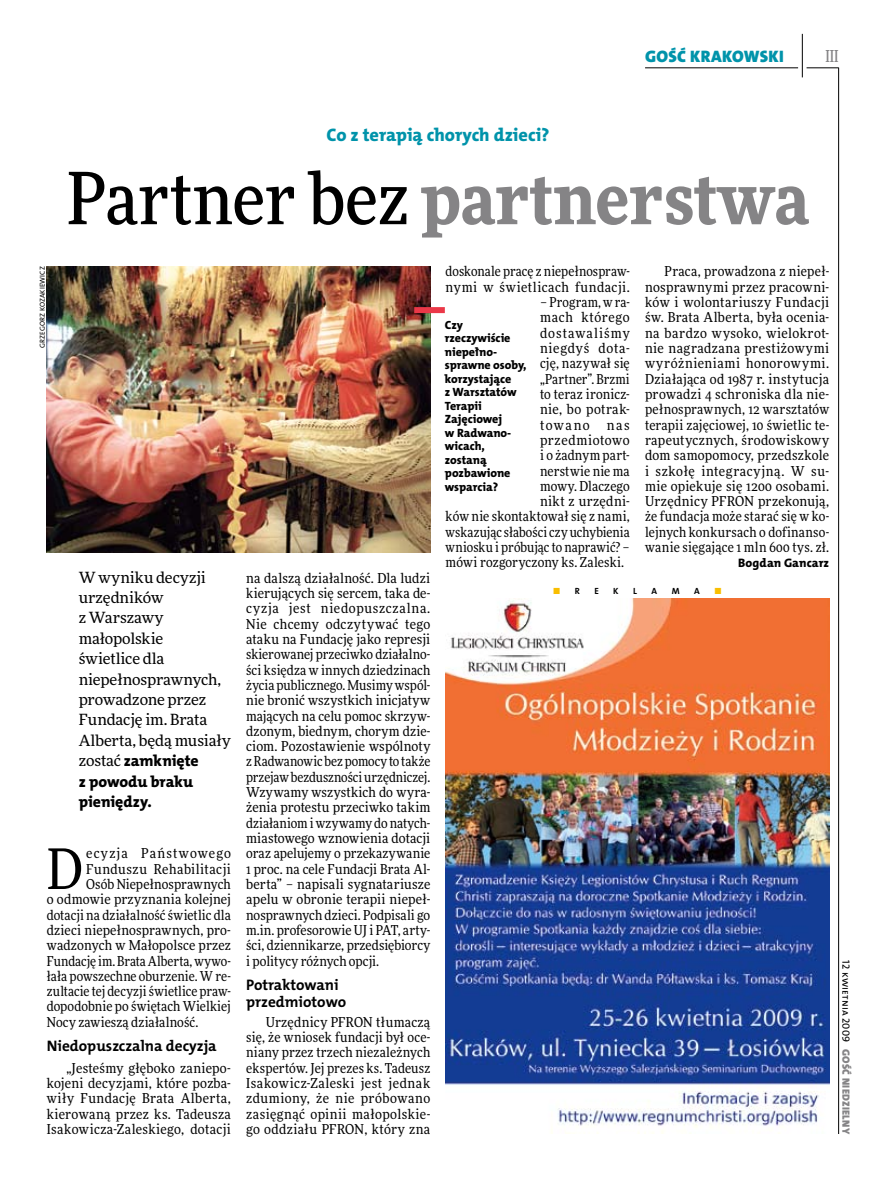
<style>
.page{position:relative;width:893px;height:1191px;background:#fff}
.page>*{position:absolute;margin:0;border:0;box-sizing:border-box;transform-origin:0 0}
.t1{font:900 72px "Freeday Narrow";color:#858486}
.t2{font:55.95px "Freeday Narrow News";color:#000}
.t3{font:18.3px "The Mix HP8 Ex Bld";color:#0093aa}
.t4{font:16.65px "The Mix HP9 Blk";letter-spacing:.02em;color:#0093aa}
.t5{font:500 16.5px "Freeday Narrow";color:#858486;scale:.9 1}
.t6{font:15.75px/20.4px "The Mix HP8 Ex Bld";letter-spacing:.005em;color:#000}
.t7{font:15.45px/20.4px "Freeday News";letter-spacing:-.01em;color:#000}
.t8{font:15.3px/17.7px "The Mix HP7 Bld";color:#000}
.t9{font:13.65px/15.3px "Freeday Narrow News";letter-spacing:.015em;color:#000;text-align:justify}
.t10{font:13.65px "Freeday Narrow News";letter-spacing:.035em;color:#000}
.t11{font:13.65px "Freeday Narrow News";letter-spacing:.08em;color:#000}
.t12{font:13.65px "Freeday Narrow News";letter-spacing:.04em;color:#000}
.t13{font:12.3px "The Mix HP8 Ex Bld";color:#000}
.t14{font:12px/13.5px "The Mix HP8 Ex Bld";letter-spacing:-.005em;color:#000}
.t15{font:10.5px "The Mix HP9 Blk";letter-spacing:.025em;color:#858486}
.t16{font:10.5px "The Mix HP5 Plain";letter-spacing:.02em;color:#000}
.t17{font:9px "The Mix HP7 Bld";color:#000}
.t18{font:9px "The Mix HP7 Bld";color:#f9be00}
.t19{font:7.2px "The Mix HP5 Plain";letter-spacing:.015em;color:#000}
.s1{font-weight:500;color:#000}
.s2{font-family:"Freeday News";font-size:15.45px}
.s3{color:#000}
</style>
<div class="page">
<hr style="left:806px;top:68px;width:33px;height:1px;background:#000">
<hr style="left:645px;top:68px;width:153px;height:1px;background:#000">
<hr style="left:838px;top:68px;width:1px;height:1066px;background:#000">
<hr style="left:802px;top:34px;width:1px;height:43px;background:#000">
<img style="left:446px;top:598px;width:383px;height:536px">
<img style="left:47px;top:266px;width:383px;height:286px">
<div style="left:414px;top:307px;width:31px;height:6px;background:#eb3848"></div>
<p class="t4" style="left:645px;top:46px;width:140px">GOŚĆ KRAKOWSKI</p>
<p class="t5" style="left:825px;top:46px;width:16px">III</p>
<h3 class="t3" style="left:327px;top:123px;width:224px">Co z terapią chorych dzieci?</h3>
<h1 class="t1" style="left:67px;top:151px;width:744px"><span class="s1">Partner bez</span> partnerstwa</h1>
<p class="t19" style="left:38px;top:348px;width:83px;rotate:-90deg">Grzegorz Kozakiewicz</p>
<p class="t7" style="left:79px;top:566px;width:154px">W wyniku decyzji urzędników<br>z Warszawy małopolskie<br>świetlice dla niepełnosprawnych, prowadzone przez<br>Fundację im. Brata<br>Alberta, będą musiały</p>
<p class="t6" style="left:79px;top:751px;width:122px"><span class="s2">zostać</span> zamknięte z powodu braku pieniędzy.</p>
<h2 class="t2" style="left:47px;top:834px;width:38px">D</h2>
<p class="t11" style="left:86px;top:845px;width:146px">ecyzja Państwowego</p>
<p class="t10" style="left:86px;top:860px;width:146px">Funduszu Rehabilitacji</p>
<p class="t9" style="left:86px;top:876px;width:146px">Osób Niepełnosprawnych</p>
<p class="t9" style="left:47px;top:891px;width:186px">o odmowie przyznania kolejnej</p>
<p class="t9" style="left:47px;top:907px;width:186px">dotacji na działalność świetlic dla</p>
<p class="t9" style="left:47px;top:922px;width:186px">dzieci niepełnosprawnych, pro-</p>
<p class="t9" style="left:47px;top:937px;width:186px">wadzonych w Małopolsce przez</p>
<p class="t9" style="left:47px;top:953px;width:186px">Fundację im. Brata Alberta, wywo-</p>
<p class="t9" style="left:47px;top:968px;width:186px">łała powszechne oburzenie. W re-</p>
<p class="t9" style="left:47px;top:983px;width:186px">zultacie tej decyzji świetlice praw-</p>
<p class="t9" style="left:47px;top:998px;width:186px">dopodobnie po świętach Wielkiej</p>
<p class="t9" style="left:47px;top:1014px;width:153px">Nocy zawieszą działalność.</p>
<p class="t8" style="left:47px;top:1037px;width:171px">Niedopuszczalna decyzja</p>
<p class="t9" style="left:47px;top:1060px;width:186px;text-indent:20px">„Jesteśmy głęboko zaniepo&shy;kojeni decyzjami, które pozba&shy;wiły Fundację Brata Alberta, kierowaną przez ks. Tadeusza Isakowicza-Zaleskiego, dotacji</p>
<p class="t9" style="left:246px;top:570px;width:186px">na dalszą działalność. Dla ludzi kierujących się sercem, taka de&shy;cyzja jest niedopuszczalna.<br>Nie chcemy odczytywać tego ataku na Fundację jako represji skierowanej przeciwko działalno&shy;ści księdza w innych dziedzinach życia publicznego. Musimy wspól&shy;nie bronić wszystkich inicjatyw mających na celu pomoc skrzyw&shy;dzonym, biednym, chorym dzie&shy;ciom. Pozostawienie wspólnoty z Radwanowic bez pomocy to także przejaw bezduszności urzędniczej.<br>Wzywamy wszystkich do wyra&shy;żenia protestu przeciwko takim działaniom i wzywamy do natych&shy;miastowego wznowienia dotacji oraz apelujemy o przekazywanie 1 proc. na cele Fundacji Brata Al&shy;berta” – napisali sygnatariusze apelu w obronie terapii niepeł&shy;nosprawnych dzieci. Podpisali go m.in. profesorowie UJ i PAT, arty&shy;ści, dziennikarze, przedsiębiorcy i politycy różnych opcji.</p>
<p class="t8" style="left:246px;top:975px;width:101px">Potraktowani przedmiotowo</p>
<p class="t9" style="left:246px;top:1014px;width:186px;text-indent:20px">Urzędnicy PFRON tłumaczą się, że wniosek fundacji był oce&shy;niany przez trzech niezależnych ekspertów. Jej prezes ks. Tadeusz Isakowicz-Zaleski jest jednak zdumiony, że nie próbowano zasięgnąć opinii małopolskie&shy;go oddziału PFRON, który zna</p>
<p class="t9" style="left:446px;top:264px;width:186px">doskonale pracę z niepełnospraw&shy;nymi w świetlicach fundacji.</p>
<p class="t9" style="left:540px;top:294px;width:91px">– Program, w ra&shy;mach którego dostawaliśmy niegdyś dota&shy;cję, nazywał się „Partner”. Brzmi to teraz ironicz&shy;nie, bo potrak&shy;towano</p>
<p class="t14" style="left:445px;top:318px;width:83px">Czy rzeczywiście niepełno&shy;sprawne osoby, korzystające<br>z Warsztatów<br>Terapii<br>Zajęciowej<br>w Radwano&shy;wicach, zostaną pozbawione wsparcia?</p>
<p class="t9" style="left:607px;top:417px;width:24px">nas</p>
<p class="t12" style="left:540px;top:431px;width:91px">przedmiotowo</p>
<p class="t9" style="left:540px;top:447px;width:91px">i o żadnym part-</p>
<p class="t9" style="left:540px;top:463px;width:91px">nerstwie nie ma</p>
<p class="t9" style="left:540px;top:478px;width:91px">mowy. Dlaczego</p>
<p class="t9" style="left:540px;top:493px;width:91px">nikt z urzędni-</p>
<p class="t9" style="left:446px;top:509px;width:186px">ków nie skontaktował się z nami,</p>
<p class="t9" style="left:446px;top:524px;width:186px">wskazując słabości czy uchybienia</p>
<p class="t9" style="left:446px;top:539px;width:186px">wniosku i próbując to naprawić? –</p>
<p class="t9" style="left:446px;top:555px;width:180px">mówi rozgoryczony ks. Zaleski.</p>
<p class="t9" style="left:645px;top:264px;width:186px;text-indent:20px">Praca, prowadzona z niepeł&shy;nosprawnymi przez pracowni&shy;ków i wolontariuszy Fundacji św. Brata Alberta, była ocenia&shy;na bardzo wysoko, wielokrot&shy;nie nagradzana prestiżowymi wyróżnieniami honorowymi.<br>Działająca od 1987 r. instytucja prowadzi 4 schroniska dla nie&shy;pełnosprawnych, 12 warsztatów terapii zajęciowej, 10 świetlic te&shy;rapeutycznych, środowiskowy dom samopomocy, przedszkole i szkołę integracyjną. W su&shy;mie opiekuje się 1200 osobami.<br>Urzędnicy PFRON przekonują, że fundacja może starać się w ko&shy;lejnych konkursach o dofinanso&shy;wanie sięgające 1 mln 600 tys. zł.</p>
<p class="t13" style="left:738px;top:555px;width:92px">Bogdan Gancarz</p>
<p class="t18" style="left:553px;top:585px;width:28px">■ <span class="s3">r</span></p>
<p class="t17" style="left:594px;top:585px;width:6px">e</p>
<p class="t17" style="left:613px;top:585px;width:6px">k</p>
<p class="t17" style="left:633px;top:585px;width:5px">l</p>
<p class="t17" style="left:651px;top:585px;width:7px">a</p>
<p class="t17" style="left:672px;top:585px;width:9px">m</p>
<p class="t17" style="left:694px;top:585px;width:7px">a</p>
<p class="t18" style="left:714px;top:585px;width:9px">■</p>
<p class="t16" style="left:853px;top:960px;width:83px;rotate:90deg">12 kwietnia 2009</p>
<p class="t15" style="left:853px;top:1049px;width:86px;rotate:90deg">GOŚĆ NIEDZIELNY</p>
</div>
